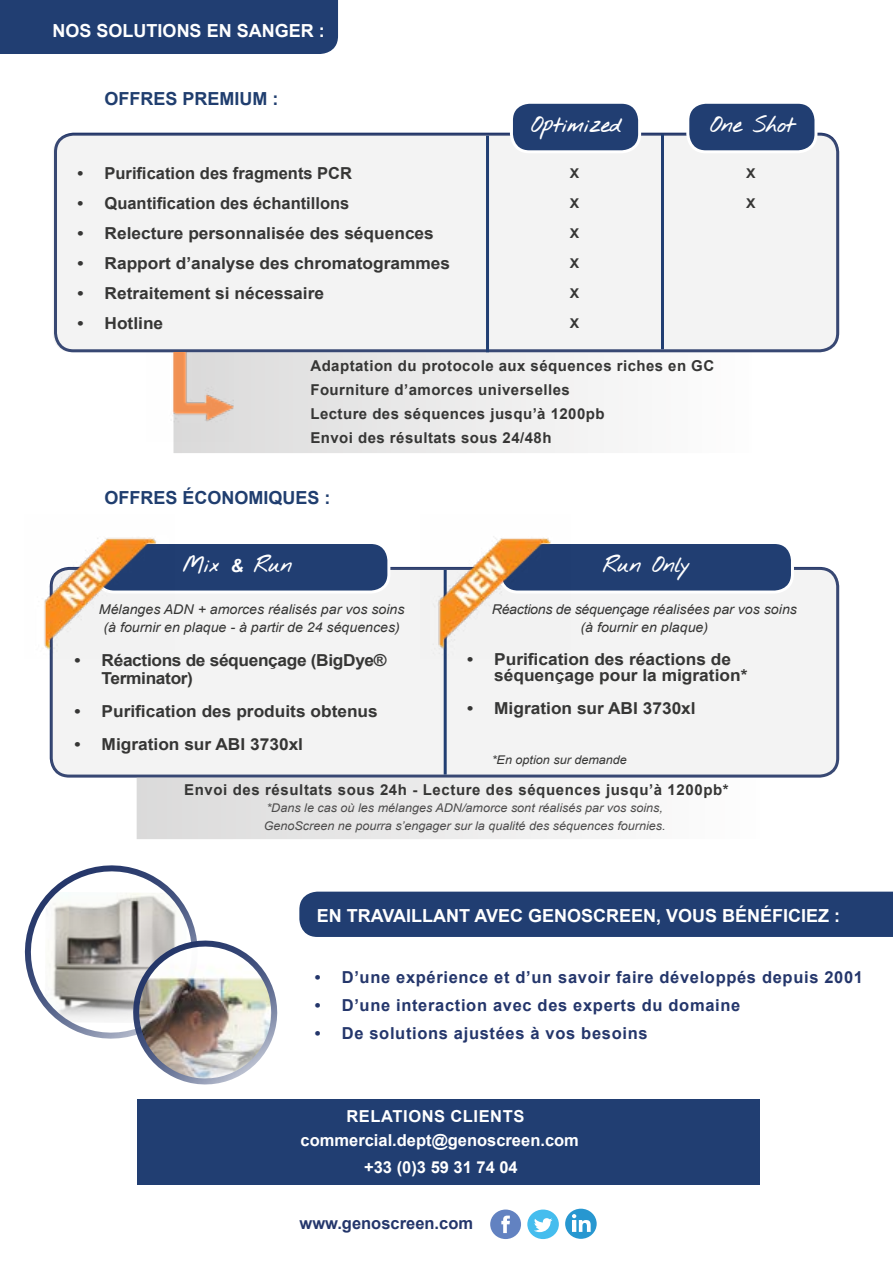
<style>
.page{position:relative;width:893px;height:1263px;background:#fff}
.page>*{position:absolute;margin:0;border:0;box-sizing:border-box;transform-origin:0 0}
.t1{font:700 18px "Arial";color:#fff}
.t2{font:700 18px "Arial";color:#203e6f}
.t3{font:700 18px "Nothing You Could Do";letter-spacing:-.04em;color:#fff}
.t4{font:700 16.5px/16.5px "Arial";color:#363635;scale:1.05 1}
.t5{font:700 16.5px "Arial";letter-spacing:.04em;color:#24366b}
.t6{font:700 16.5px "Arial";color:#363635}
.t7{font:700 16.5px/27.2px "Arial";color:#fff;text-align:center}
.t8{font:700 16.5px/18px "Arial";letter-spacing:-.02em;color:#363635;scale:1.05 1}
.t9{font:700 16.5px "Arial";color:#24366b}
.t10{font:700 16.5px "Arial";letter-spacing:.035em;color:#fff}
.t11{font:700 15px/24px "Arial";letter-spacing:.03em;color:#363635}
.t12{font:italic 13.5px/18px "Arial";color:#363635;text-align:center;scale:1.05 1}
.t13{font:700 13.5px "Arial";color:#363635;scale:1.05 1}
.t14{font:italic 12px/18px "Arial";color:#4d4c4c;scale:1.05 1}
.t15{font:italic 12px "Arial";color:#363635;scale:1.05 1}
.s1{font-family:"Arial";font-style:italic}
</style>
<div class="page">
<div style="left:51px;top:568px;width:787px;height:209px;background:#f3f3f3;border-radius:18px"></div>
<div style="left:50px;top:568px;width:789px;height:209px;border:2px solid #b3b2b2;border-radius:18px"></div>
<svg style="left:24px;top:865px;width:254px;height:220px"></svg>
<div style="left:96px;top:542px;width:293px;height:50px;background:#213e72;border-radius:18px"></div>
<div style="left:95px;top:541px;width:295px;height:52px;border:3px solid #fff;border-radius:18px"></div>
<div style="left:500px;top:542px;width:292px;height:50px;background:#213e72;border-radius:18px"></div>
<div style="left:498px;top:541px;width:296px;height:52px;border:3px solid #fff;border-radius:18px"></div>
<div style="left:137px;top:1099px;width:623px;height:85px;background:#213e72"></div>
<div style="left:490px;top:1209px;width:31px;height:30px;background:#6282c1;border-radius:50%"></div>
<svg style="left:501px;top:1215px;width:9px;height:18px"></svg>
<div style="left:565px;top:1209px;width:32px;height:30px;background:#2797d0;border-radius:50%"></div>
<svg style="left:572px;top:1214px;width:19px;height:18px"></svg>
<div style="left:527px;top:1209px;width:32px;height:30px;background:#45bdee;border-radius:50%"></div>
<svg style="left:534px;top:1218px;width:18px;height:14px"></svg>
<hr style="left:444px;top:570px;width:3px;height:204px;background:#213e72">
<div style="left:299px;top:892px;width:594px;height:45px;background:#213e72"></div>
<img style="left:44px;top:537px;width:131px;height:122px">
<img style="left:421px;top:536px;width:150px;height:122px">
<div style="left:54px;top:135px;width:784px;height:216px;background:#f3f3f3;border-radius:18px"></div>
<div style="left:53px;top:134px;width:786px;height:218px;border:2px solid #b3b2b2;border-radius:18px"></div>
<div style="left:688px;top:102px;width:128px;height:50px;background:#213e72;border-radius:18px"></div>
<div style="left:686px;top:101px;width:131px;height:52px;border:3px solid #fff;border-radius:18px"></div>
<hr style="left:486px;top:136px;width:3px;height:216px;background:#213e72">
<hr style="left:661px;top:134px;width:3px;height:215px;background:#213e72">
<div style="left:511px;top:102px;width:129px;height:50px;background:#213e72;border-radius:18px"></div>
<div style="left:510px;top:101px;width:131px;height:52px;border:3px solid #fff;border-radius:18px"></div>
<div style="left:0;top:0;width:338px;height:54px;background:#213e72"></div>
<div style="left:173px;top:352px;width:579px;height:101px;background:linear-gradient(to right,#dadada,#fdfdfd);border:2px solid #b3b2b2"></div>
<div style="left:137px;top:777px;width:623px;height:62px;background:linear-gradient(to right,#dadada,#fefefe);border:2px solid #b3b2b2"></div>
<img style="left:147px;top:352px;width:87px;height:90px">
<p class="t1" style="left:53px;top:18px;width:274px">NOS SOLUTIONS EN SANGER :</p>
<p class="t2" style="left:105px;top:86px;width:176px">OFFRES PREMIUM :</p>
<p class="t6" style="left:78px;top:162px;width:276px">• Purification des fragments PCR</p>
<p class="t6" style="left:78px;top:192px;width:273px">• Quantification des échantillons</p>
<p class="t4" style="left:78px;top:225px;width:341px">• Relecture personnalisée des séquences</p>
<p class="t4" style="left:78px;top:255px;width:356px">• Rapport d’analyse des chromatogrammes</p>
<p class="t4" style="left:78px;top:285px;width:236px">• Retraitement si nécessaire</p>
<p class="t4" style="left:78px;top:315px;width:83px">• Hotline</p>
<p class="t3" style="left:531px;top:110px;width:92px">Optimized</p>
<p class="t3" style="left:710px;top:110px;width:87px">One Shot</p>
<p class="t13" style="left:570px;top:164px;width:11px">X</p>
<p class="t13" style="left:570px;top:194px;width:11px">X</p>
<p class="t13" style="left:570px;top:224px;width:11px">X</p>
<p class="t13" style="left:570px;top:254px;width:11px">X</p>
<p class="t13" style="left:570px;top:284px;width:11px">X</p>
<p class="t13" style="left:570px;top:314px;width:11px">X</p>
<p class="t13" style="left:746px;top:164px;width:11px">X</p>
<p class="t13" style="left:746px;top:194px;width:11px">X</p>
<p class="t11" style="left:310px;top:354px;width:405px">Adaptation du protocole aux séquences riches en GC Fourniture d’amorces universelles<br>Lecture des séquences jusqu’à 1200pb<br>Envoi des résultats sous 24/48h</p>
<p class="t2" style="left:105px;top:484px;width:228px">OFFRES ÉCONOMIQUES :</p>
<p class="t3" style="left:183px;top:549px;width:112px">Mix <span class="s1">&amp;</span> Run</p>
<p class="t12" style="left:99px;top:600px;width:292px">Mélanges ADN + amorces réalisés par vos soins (à fournir en plaque - à partir de 24 séquences)</p>
<p class="t8" style="left:102px;top:652px;width:273px;text-indent:-27px">• Réactions de séquençage (BigDye®<br>Terminator)</p>
<p class="t4" style="left:75px;top:703px;width:290px">• Purification des produits obtenus</p>
<p class="t4" style="left:75px;top:736px;width:219px">• Migration sur ABI 3730xl</p>
<p class="t3" style="left:603px;top:549px;width:90px">Run Only</p>
<p class="t12" style="left:492px;top:600px;width:292px">Réactions de séquençage réalisées par vos soins (à fournir en plaque)</p>
<p class="t4" style="left:494px;top:651px;width:243px;text-indent:-27px">• Purification des réactions de séquençage pour la migration*</p>
<p class="t4" style="left:467px;top:700px;width:219px">• Migration sur ABI 3730xl</p>
<p class="t15" style="left:492px;top:752px;width:130px">*En option sur demande</p>
<p class="t11" style="left:184px;top:777px;width:546px">Envoi des résultats sous 24h - Lecture des séquences jusqu’à 1200pb*</p>
<p class="t14" style="left:264px;top:799px;width:384px">*Dans le cas où les mélanges ADN/amorce sont réalisés par vos soins,<br>GenoScreen ne pourra s’engager sur la qualité des séquences fournies.</p>
<p class="t1" style="left:317px;top:903px;width:525px">EN TRAVAILLANT AVEC GENOSCREEN, VOUS BÉNÉFICIEZ :</p>
<p class="t5" style="left:315px;top:965px;width:550px">• D’une expérience et d’un savoir faire développés depuis 2001</p>
<p class="t5" style="left:315px;top:993px;width:427px">• D’une interaction avec des experts du domaine</p>
<p class="t5" style="left:315px;top:1022px;width:334px">• De solutions ajustées à vos besoins</p>
<p class="t10" style="left:346px;top:1105px;width:179px">RELATIONS CLIENTS</p>
<p class="t7" style="left:301px;top:1127px;width:280px">commercial.dept@genoscreen.com +33 (0)3 59 31 74 04</p>
<p class="t9" style="left:299px;top:1212px;width:175px">www.genoscreen.com</p>
</div>
